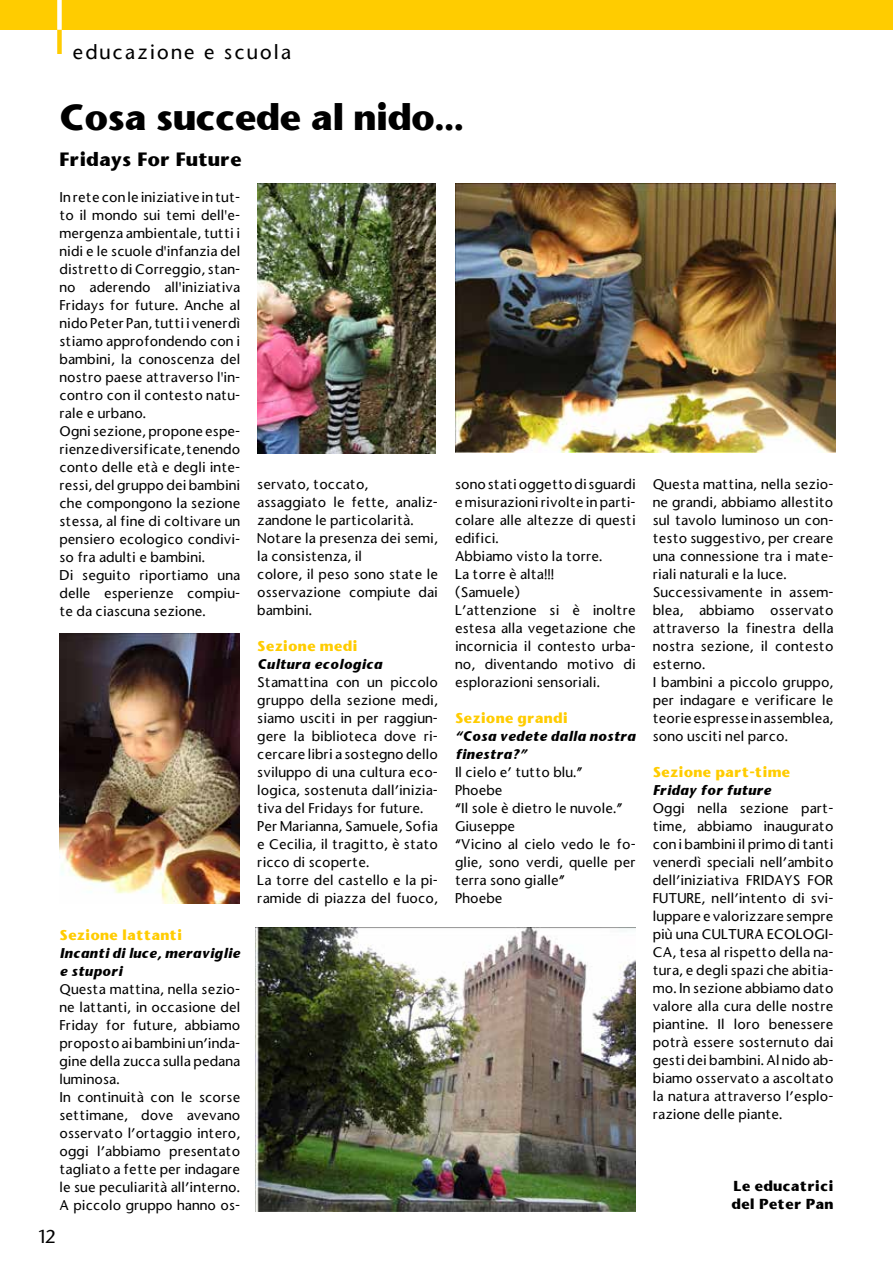
<style>
.page{position:relative;width:893px;height:1263px;background:#fff}
.page>*{position:absolute;margin:0;border:0;box-sizing:border-box;transform-origin:0 0}
.t1{font:700 34.5px "Stone Sans";letter-spacing:-.03em;color:#000}
.t2{font:500 19.5px "Stone Sans";letter-spacing:.1em;color:#000}
.t3{font:700 18px "Stone Sans";color:#000}
.t4{font:500 18px "Stone Sans";color:#000}
.t5{font:500 13.5px/18px "Stone Sans";letter-spacing:.01em;color:#000}
.t6{font:italic 700 13.5px/18px "Stone Sans";letter-spacing:.01em;color:#000}
.t7{font:700 13.5px "Stone Sans";letter-spacing:.01em;color:#fc0}
.t8{font:700 13.5px/18px "Stone Sans";letter-spacing:.01em;color:#000}
</style>
<div class="page">
<img style="left:455px;top:184px;width:380px;height:268px">
<img style="left:60px;top:634px;width:180px;height:270px">
<img style="left:256px;top:928px;width:380px;height:283px">
<img style="left:258px;top:184px;width:178px;height:270px">
<div style="left:0;top:0;width:893px;height:30px;background:#fc0"></div>
<div style="left:57px;top:30px;width:5px;height:24px;background:#fc0"></div>
<div style="left:57px;top:0;width:5px;height:30px;background:#fff"></div>
<h2 class="t2" style="left:73px;top:39px;width:220px">educazione e scuola</h2>
<h1 class="t1" style="left:60px;top:94px;width:405px">Cosa succede al nido…</h1>
<h3 class="t3" style="left:59px;top:147px;width:184px">Fridays For Future</h3>
<p class="t5" style="left:60px;top:188px;width:182px">In rete con le iniziative in tut&shy;to il mondo sui temi dell'e&shy;mergenza ambientale, tutti i nidi e le scuole d'infanzia del distretto di Correggio, stan&shy;no aderendo all'iniziativa<br>Fridays for future. Anche al nido Peter Pan, tutti i venerdì stiamo approfondendo con i bambini, la conoscenza del nostro paese attraverso l'in&shy;contro con il contesto natu&shy;rale e urbano.<br>Ogni sezione, propone espe&shy;rienze diversificate, tenendo conto delle età e degli inte&shy;ressi, del gruppo dei bambini che compongono la sezione stessa, al fine di coltivare un pensiero ecologico condivi&shy;so fra adulti e bambini.<br>Di seguito riportiamo una delle esperienze compiu&shy;te da ciascuna sezione.</p>
<p class="t7" style="left:60px;top:925px;width:124px">Sezione lattanti</p>
<p class="t6" style="left:60px;top:944px;width:182px">Incanti di luce, meraviglie e stupori</p>
<p class="t5" style="left:60px;top:980px;width:182px">Questa mattina, nella sezio&shy;ne lattanti, in occasione del<br>Friday for future, abbiamo proposto ai bambini un’inda&shy;gine della zucca sulla pedana luminosa.<br>In continuità con le scorse settimane, dove avevano osservato l’ortaggio intero, oggi l’abbiamo presentato tagliato a fette per indagare le sue peculiarità all’interno.<br>A piccolo gruppo hanno os-</p>
<h3 class="t4" style="left:38px;top:1225px;width:19px">12</h3>
<p class="t5" style="left:257px;top:476px;width:182px">servato, toccato, assaggiato le fette, analiz&shy;zandone le particolarità.<br>Notare la presenza dei semi, la consistenza, il<br>colore, il peso sono state le osservazione compiute dai bambini.</p>
<p class="t7" style="left:257px;top:637px;width:102px">Sezione medi</p>
<p class="t6" style="left:257px;top:656px;width:126px">Cultura ecologica</p>
<p class="t5" style="left:257px;top:674px;width:182px">Stamattina con un piccolo gruppo della sezione medi, siamo usciti in per raggiun&shy;gere la biblioteca dove ri&shy;cercare libri a sostegno dello sviluppo di una cultura eco&shy;logica, sostenuta dall’inizia&shy;tiva del Fridays for future.<br>Per Marianna, Samuele, Sofia e Cecilia, il tragitto, è stato ricco di scoperte.<br>La torre del castello e la pi&shy;ramide di piazza del fuoco,</p>
<p class="t5" style="left:455px;top:475px;width:182px">sono stati oggetto di sguardi e misurazioni rivolte in parti&shy;colare alle altezze di questi edifici.<br>Abbiamo visto la torre.<br>La torre è alta!!!<br>(Samuele)<br>L’attenzione si è inoltre estesa alla vegetazione che incornicia il contesto urba&shy;no, diventando motivo di esplorazioni sensoriali.</p>
<p class="t7" style="left:455px;top:709px;width:114px">Sezione grandi</p>
<p class="t6" style="left:455px;top:728px;width:182px">“Cosa vedete dalla nostra finestra?”</p>
<p class="t5" style="left:455px;top:763px;width:182px">Il cielo e’ tutto blu.”<br>Phoebe<br>“Il sole è dietro le nuvole.”<br>Giuseppe<br>“Vicino al cielo vedo le fo&shy;glie, sono verdi, quelle per terra sono gialle”<br>Phoebe</p>
<p class="t5" style="left:653px;top:475px;width:182px">Questa mattina, nella sezio&shy;ne grandi, abbiamo allestito sul tavolo luminoso un con&shy;testo suggestivo, per creare una connessione tra i mate&shy;riali naturali e la luce.<br>Successivamente in assem&shy;blea, abbiamo osservato attraverso la finestra della nostra sezione, il contesto esterno.<br>I bambini a piccolo gruppo, per indagare e verificare le teorie espresse in assemblea, sono usciti nel parco.</p>
<p class="t7" style="left:653px;top:763px;width:139px">Sezione part-time</p>
<p class="t6" style="left:653px;top:782px;width:120px">Friday for future</p>
<p class="t5" style="left:653px;top:799px;width:182px;text-align:justify">Oggi nella sezione part&shy;time, abbiamo inaugurato con i bambini il primo di tanti venerdì speciali nell’ambito dell’iniziativa FRIDAYS FOR FUTURE, nell’intento di svi&shy;luppare e valorizzare sempre più una CULTURA ECOLOGI-CA, tesa al rispetto della na&shy;tura, e degli spazi che abitia&shy;mo. In sezione abbiamo dato valore alla cura delle nostre piantine. Il loro benessere potrà essere sosternuto dai gesti dei bambini. Al nido ab&shy;biamo osservato a ascoltato la natura attraverso l’esplo&shy;razione delle piante.</p>
<p class="t8" style="left:731px;top:1177px;width:104px">Le educatrici del Peter Pan</p>
</div>
